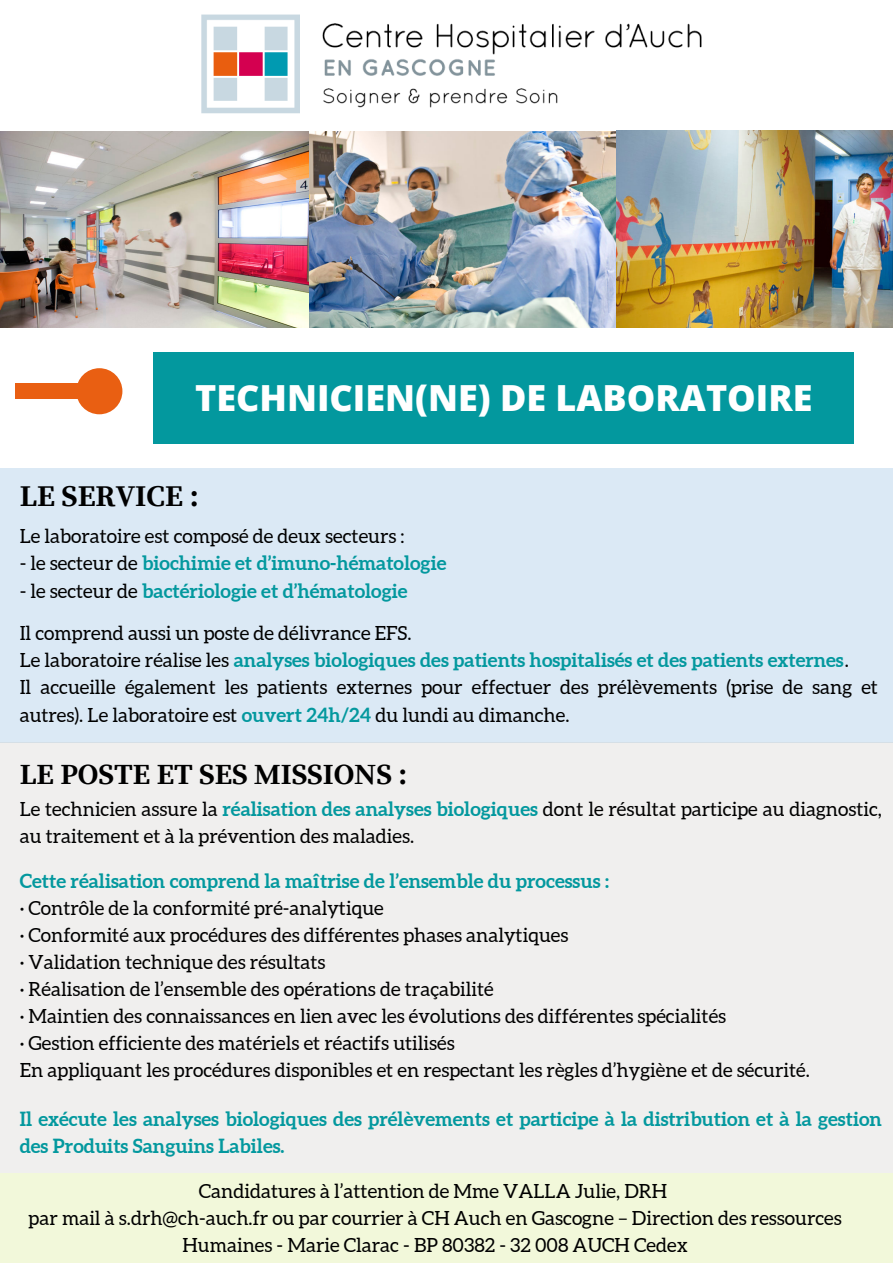
<style>
.page{position:relative;width:893px;height:1264px;background:#fff}
.page>*{position:absolute;margin:0;border:0;box-sizing:border-box;transform-origin:0 0}
.t1{font:800 36px "Open Sans";color:#fff}
.t2{font:700 30px "Source Serif Pro";color:#000}
.t3{font:700 29.1px "Source Serif Pro";color:#000}
.t4{font:19.5px/27px "Aleo";color:#000}
.t5{font:700 19.5px/27px "Aleo";color:#03989e}
.s1{font-weight:400;color:#000}
.s2{font-weight:700;color:#03989e}
</style>
<div class="page">
<img style="left:201px;top:14px;width:501px;height:100px">
<img style="left:0;top:130px;width:892px;height:198px">
<div style="left:15px;top:383px;width:74px;height:16px;background:#e95f12"></div>
<div style="left:76px;top:368px;width:46px;height:46px;background:#e95f12;border-radius:50%"></div>
<div style="left:153px;top:353px;width:700px;height:91px;background:#03989e"></div>
<div style="left:0;top:468px;width:892px;height:274px;background:#dbe9f5"></div>
<div style="left:0;top:742px;width:892px;height:431px;background:#f0efee"></div>
<div style="left:0;top:1173px;width:892px;height:89px;background:#f2f8da"></div>
<h1 class="t1" style="left:195px;top:372px;width:618px">TECHNICIEN(NE) DE LABORATOIRE</h1>
<h2 class="t2" style="left:20px;top:478px;width:180px">LE SERVICE :</h2>
<p class="t4" style="left:20px;top:522px;width:386px">Le laboratoire est composé de deux secteurs :</p>
<p class="t5" style="left:20px;top:549px;width:428px"><span class="s1">- le secteur de</span> biochimie et d’imuno-hématologie</p>
<p class="t4" style="left:20px;top:570px;width:393px;line-height:41.7px">- le secteur de <span class="s2">bactériologie et d’hématologie<br></span>Il comprend aussi un poste de délivrance EFS.</p>
<p class="t4" style="left:20px;top:646px;width:859px">Le laboratoire réalise les <span class="s2">analyses biologiques des patients hospitalisés et des patients externes</span>.<br>Il accueille également les patients externes pour effectuer des prélèvements (prise de sang et autres). Le laboratoire est <span class="s2">ouvert 24h/24</span> du lundi au dimanche.</p>
<h3 class="t3" style="left:20px;top:756px;width:389px">LE POSTE ET SES MISSIONS :</h3>
<p class="t4" style="left:20px;top:795px;width:863px">Le technicien assure la <span class="s2">réalisation des analyses biologiques</span> dont le résultat participe au diagnostic, au traitement et à la prévention des maladies.</p>
<p class="t5" style="left:20px;top:867px;width:590px">Cette réalisation comprend la maîtrise de l’ensemble du processus :</p>
<p class="t4" style="left:20px;top:894px;width:791px">· Contrôle de la conformité pré-analytique<br>· Conformité aux procédures des différentes phases analytiques<br>· Validation technique des résultats<br>· Réalisation de l’ensemble des opérations de traçabilité<br>· Maintien des connaissances en lien avec les évolutions des différentes spécialités<br>· Gestion efficiente des matériels et réactifs utilisés<br>En appliquant les procédures disponibles et en respectant les règles d’hygiène et de sécurité.</p>
<p class="t5" style="left:20px;top:1105px;width:863px">Il exécute les analyses biologiques des prélèvements et participe à la distribution et à la gestion des Produits Sanguins Labiles.</p>
<p class="t4" style="left:29px;top:1177px;width:814px;text-align:center">Candidatures à l’attention de Mme VALLA Julie, DRH<br>par mail à s.drh@ch-auch.fr ou par courrier à CH Auch en Gascogne – Direction des ressources<br>Humaines - Marie Clarac - BP 80382 - 32 008 AUCH Cedex</p>
</div>
